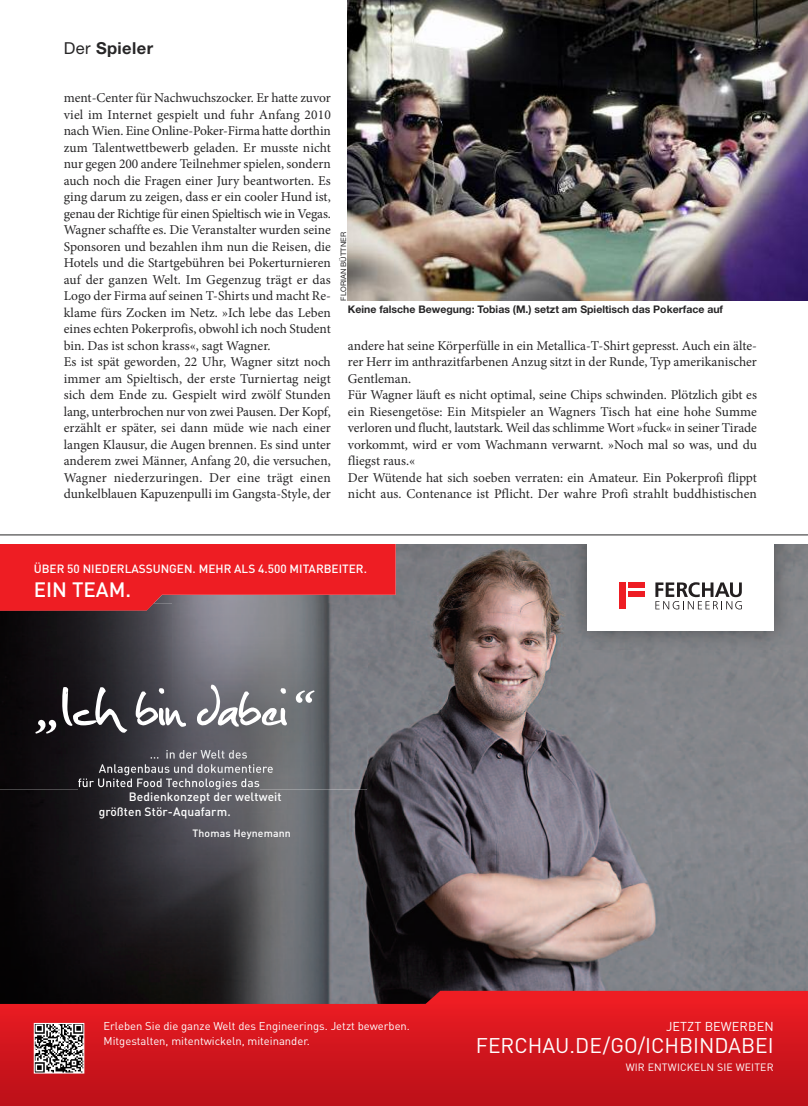
<style>
.page{position:relative;width:808px;height:1106px;background:#fff}
.page>*{position:absolute;margin:0;border:0;box-sizing:border-box;transform-origin:0 0}
.t1{font:21px "DIN Pro";color:#fff}
.t2{font:500 20.55px "DIN Pro";color:#fff}
.t3{font:700 16.5px "Helvetica Neue LT Pro";letter-spacing:.025em;color:#272627}
.t4{font:13.5px/16.5px "Minion Pro";color:#272627}
.t5{font:12.75px "DIN Pro";letter-spacing:.005em;color:#fff}
.t6{font:500 12px/14.2px "DIN Pro";letter-spacing:.01em;color:#fff}
.t7{font:500 11.85px "DIN Pro";color:#fff}
.t8{font:11.25px/15px "DIN Pro";color:#fff}
.t9{font:700 10.5px "Helvetica Neue LT Pro";color:#272627}
.t10{font:10.5px "DIN Pro";letter-spacing:.015em;color:#fff}
.t11{font:500 10.5px "DIN Pro";letter-spacing:.015em;color:#fff}
.t12{font:7.5px "Helvetica Neue LT Pro";letter-spacing:.005em;color:#272627}
.s1{font-weight:400}
</style>
<div class="page">
<hr style="left:0;top:534px;width:808px;height:1px;background:#272627">
<img style="left:348px;top:0;width:460px;height:301px">
<img style="left:0;top:544px;width:808px;height:446px">
<svg style="left:0;top:990px;width:808px;height:116px;background:#c6171e"></svg>
<img style="left:566px;top:544px;width:227px;height:105px">
<div style="left:587px;top:544px;width:187px;height:86px;background:#fff"></div>
<div style="left:628px;top:582px;width:17px;height:6px;background:#ee1d23"></div>
<div style="left:628px;top:591px;width:17px;height:5px;background:#ee1d23"></div>
<div style="left:619px;top:582px;width:7px;height:27px;background:#ee1d23"></div>
<svg style="left:655px;top:582px;width:87px;height:27px"></svg>
<svg style="left:33px;top:1022px;width:52px;height:52px"></svg>
<img style="left:0;top:610px;width:367px;height:179px">
<img style="left:144px;top:750px;width:122px;height:8px">
<img style="left:150px;top:750px;width:97px;height:8px">
<img style="left:78px;top:764px;width:21px;height:11px">
<img style="left:99px;top:764px;width:174px;height:11px">
<img style="left:78px;top:778px;width:181px;height:11px">
<svg style="left:62px;top:684px;width:225px;height:48px"></svg>
<svg style="left:35px;top:720px;width:21px;height:13px"></svg>
<svg style="left:296px;top:690px;width:19px;height:13px"></svg>
<svg style="left:0;top:544px;width:396px;height:66px;background:#de2a30"></svg>
<p class="t3" style="left:64px;top:43px;width:91px"><span class="s1">Der</span> Spieler</p>
<p class="t4" style="left:64px;top:91px;width:269px">ment-Center für Nachwuchszocker. Er hatte zuvor viel im Internet gespielt und fuhr Anfang 2010 nach Wien. Eine Online-Poker-Firma hatte dorthin zum Talentwettbewerb geladen. Er musste nicht nur gegen 200 andere Teilnehmer spielen, sondern auch noch die Fragen einer Jury beantworten. Es ging darum zu zeigen, dass er ein cooler Hund ist, genau der Richtige für einen Spieltisch wie in Vegas.<br>Wagner schaffte es. Die Veranstalter wurden seine Sponsoren und bezahlen ihm nun die Reisen, die Hotels und die Startgebühren bei Pokerturnieren auf der ganzen Welt. Im Gegenzug trägt er das Logo der Firma auf seinen T-Shirts und macht Re&shy;klame fürs Zocken im Netz. »Ich lebe das Leben eines echten Pokerprofis, obwohl ich noch Student bin. Das ist schon krass«, sagt Wagner.<br>Es ist spät geworden, 22 Uhr, Wagner sitzt noch immer am Spieltisch, der erste Turniertag neigt sich dem Ende zu. Gespielt wird zwölf Stunden lang, unterbrochen nur von zwei Pausen. Der Kopf, erzählt er später, sei dann müde wie nach einer langen Klausur, die Augen brennen. Es sind unter anderem zwei Männer, Anfang 20, die versuchen, Wagner niederzuringen. Der eine trägt einen dunkelblauen Kapuzenpulli im Gangsta-Style, der</p>
<p class="t12" style="left:341px;top:301px;width:70px;rotate:-90deg">FLORIAN BÜTTNER</p>
<p class="t9" style="left:348px;top:306px;width:377px">Keine falsche Bewegung: Tobias (M.) setzt am Spieltisch das Pokerface auf</p>
<p class="t4" style="left:348px;top:338px;width:411px">andere hat seine Körperfülle in ein Metallica-T-Shirt gepresst. Auch ein älte&shy;rer Herr im anthrazitfarbenen Anzug sitzt in der Runde, Typ amerikanischer Gentleman.<br>Für Wagner läuft es nicht optimal, seine Chips schwinden. Plötzlich gibt es ein Riesengetöse: Ein Mitspieler an Wagners Tisch hat eine hohe Summe verloren und flucht, lautstark. Weil das schlimme Wort »fuck« in seiner Tirade vorkommt, wird er vom Wachmann verwarnt. »Noch mal so was, und du fliegst raus.«<br>Der Wütende hat sich soeben verraten: ein Amateur. Ein Pokerprofi flippt nicht aus. Contenance ist Pflicht. Der wahre Profi strahlt buddhistischen</p>
<p class="t7" style="left:34px;top:565px;width:335px">ÜBER 50 NIEDERLASSUNGEN. MEHR ALS 4.500 MITARBEITER.</p>
<h2 class="t2" style="left:34px;top:582px;width:99px">EIN TEAM.</h2>
<p class="t6" style="left:99px;top:791px;width:184px;text-indent:30px">Bedienkonzept der weltweit größten Stör-Aquafarm.</p>
<p class="t11" style="left:192px;top:830px;width:100px">Thomas Heynemann</p>
<p class="t8" style="left:103px;top:1020px;width:308px">Erleben Sie die ganze Welt des Engineerings. Jetzt bewerben.<br>Mitgestalten, mitentwickeln, miteinander.</p>
<p class="t5" style="left:666px;top:1022px;width:109px">JETZT BEWERBEN</p>
<h1 class="t1" style="left:476px;top:1038px;width:299px">FERCHAU.DE/GO/ICHBINDABEI</h1>
<p class="t10" style="left:626px;top:1063px;width:149px">WIR ENTWICKELN SIE WEITER</p>
</div>
